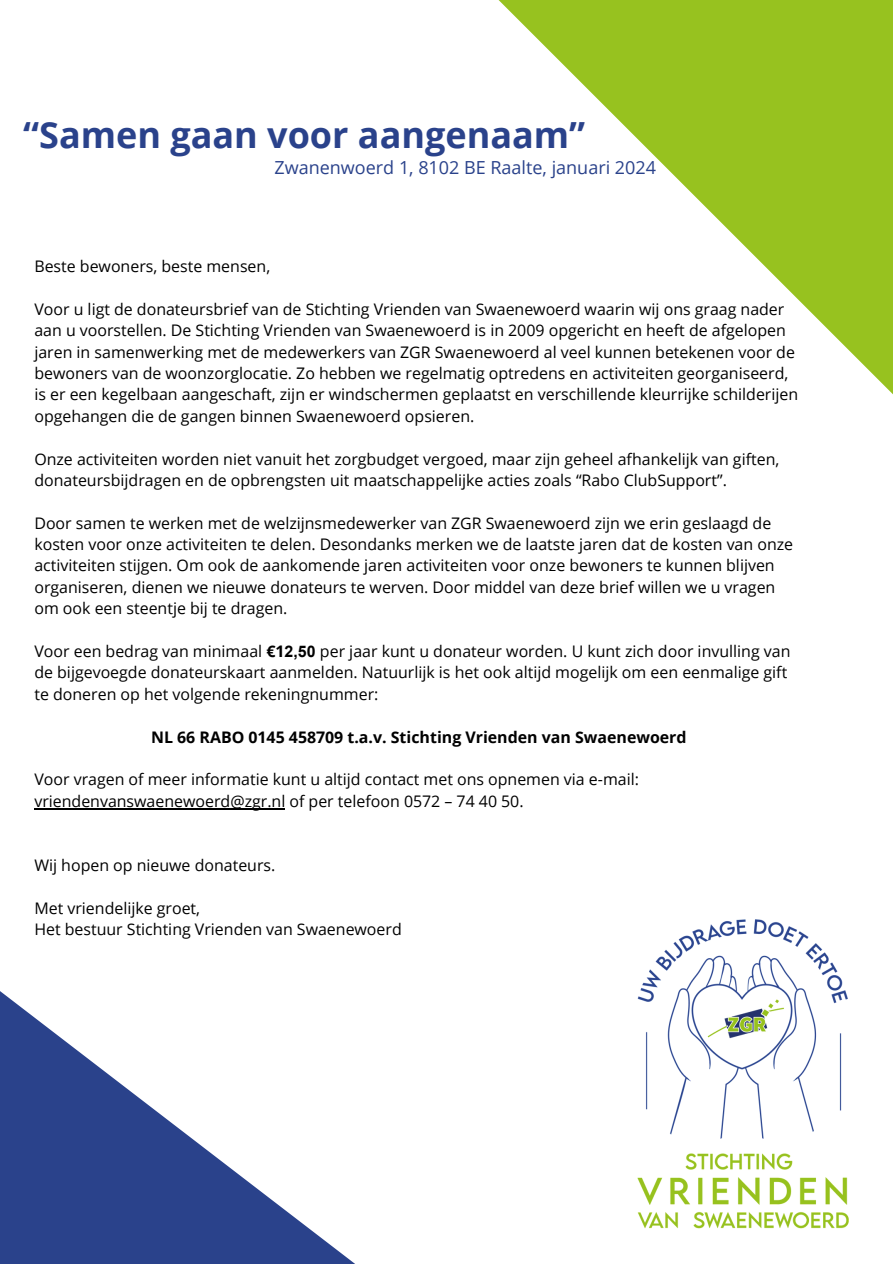
<style>
.page{position:relative;width:893px;height:1264px;background:#fff}
.page>*{position:absolute;margin:0;border:0;box-sizing:border-box;transform-origin:0 0}
.t1{font:700 36px "Open Sans";color:#2a428b}
.t2{font:18px "Open Sans";color:#2a428b}
.t3{font:15.9px/21.3px "Open Sans";color:#000}
.t4{font:700 15.9px "Open Sans";color:#000}
.s1{font-weight:700}
.s2{font-family:"Arial";font-weight:700}
</style>
<div class="page">
<svg style="left:498px;top:0;width:394px;height:394px"></svg>
<svg style="left:0;top:991px;width:354px;height:272px;fill:#2a428b"></svg>
<img style="left:637px;top:919px;width:212px;height:310px">
<hr style="left:35px;top:808px;width:250px;height:2px;background:#000">
<h1 class="t1" style="left:23px;top:109px;width:563px">“Samen gaan voor aangenaam”</h1>
<h2 class="t2" style="left:274px;top:154px;width:383px">Zwanenwoerd 1, 8102 BE Raalte, januari 2024</h2>
<p class="t3" style="left:34px;top:255px;width:237px">Beste bewoners, beste mensen,</p>
<p class="t3" style="left:34px;top:298px;width:765px">Voor u ligt de donateursbrief van de Stichting Vrienden van Swaenewoerd waarin wij ons graag nader aan u voorstellen. De Stichting Vrienden van Swaenewoerd is in 2009 opgericht en heeft de afgelopen jaren in samenwerking met de medewerkers van ZGR Swaenewoerd al veel kunnen betekenen voor de bewoners van de woonzorglocatie. Zo hebben we regelmatig optredens en activiteiten georganiseerd, is er een kegelbaan aangeschaft, zijn er windschermen geplaatst en verschillende kleurrijke schilderijen opgehangen die de gangen binnen Swaenewoerd opsieren.</p>
<p class="t3" style="left:34px;top:447px;width:746px">Onze activiteiten worden niet vanuit het zorgbudget vergoed, maar zijn geheel afhankelijk van giften, donateursbijdragen en de opbrengsten uit maatschappelijke acties zoals “Rabo ClubSupport”.</p>
<p class="t3" style="left:34px;top:512px;width:760px">Door samen te werken met de welzijnsmedewerker van ZGR Swaenewoerd zijn we erin geslaagd de kosten voor onze activiteiten te delen. Desondanks merken we de laatste jaren dat de kosten van onze activiteiten stijgen. Om ook de aankomende jaren activiteiten voor onze bewoners te kunnen blijven organiseren, dienen we nieuwe donateurs te werven. Door middel van deze brief willen we u vragen om ook een steentje bij te dragen.</p>
<p class="t3" style="left:34px;top:640px;width:757px">Voor een bedrag van minimaal <span class="s1">€1</span><span class="s2">2,50</span> per jaar kunt u donateur worden. U kunt zich door invulling van de bijgevoegde donateurskaart aanmelden. Natuurlijk is het ook altijd mogelijk om een eenmalige gift te doneren op het volgende rekeningnummer:</p>
<p class="t4" style="left:151px;top:725px;width:537px">NL 66 RABO 0145 458709 t.a.v. Stichting Vrienden van Swaenewoerd</p>
<p class="t3" style="left:34px;top:768px;width:606px">Voor vragen of meer informatie kunt u altijd contact met ons opnemen via e-mail: vriendenvanswaenewoerd@zgr.nl of per telefoon 0572 – 74 40 50.</p>
<p class="t3" style="left:34px;top:854px;width:242px">Wij hopen op nieuwe donateurs.</p>
<p class="t3" style="left:34px;top:896px;width:167px">Met vriendelijke groet,</p>
<p class="t3" style="left:34px;top:918px;width:369px">Het bestuur Stichting Vrienden van Swaenewoerd</p>
</div>
